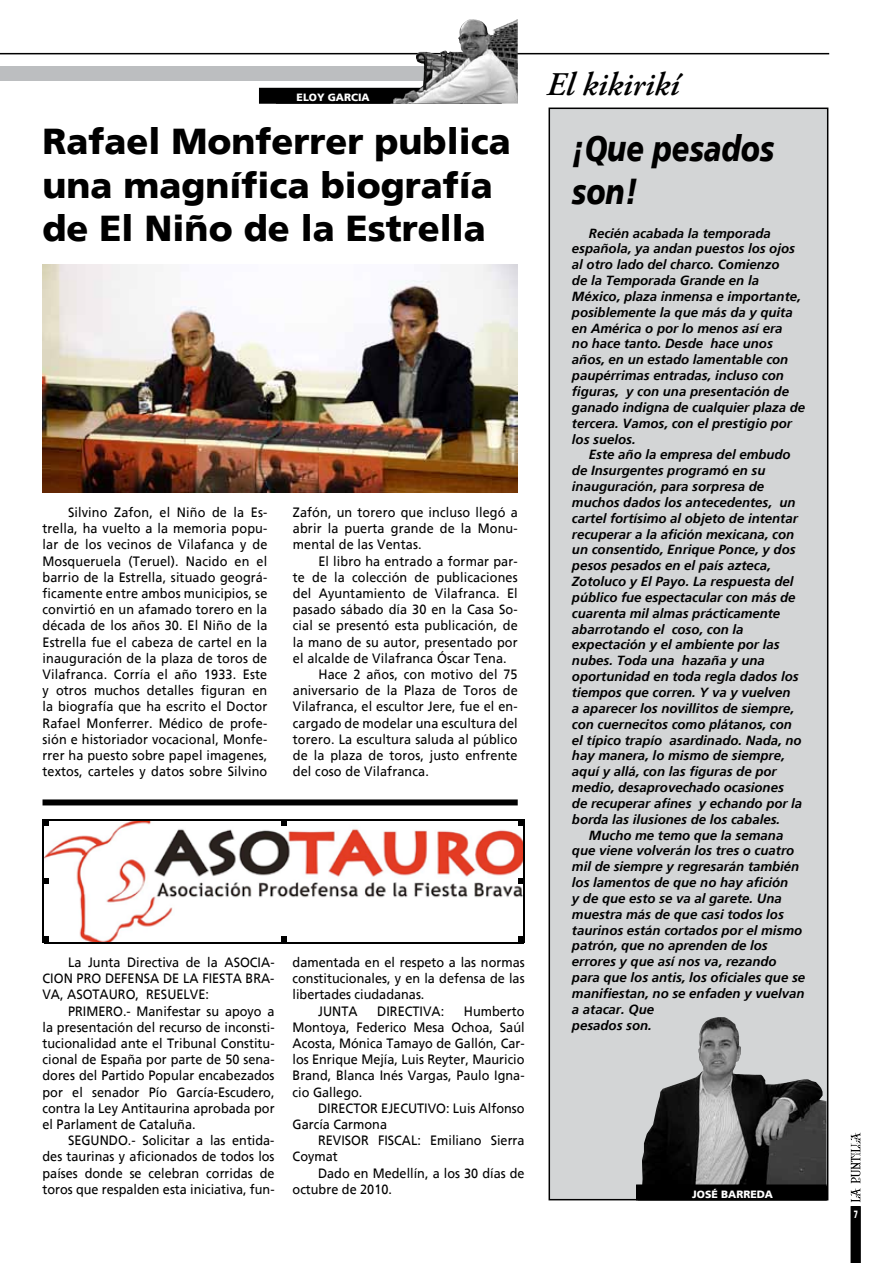
<style>
.page{position:relative;width:893px;height:1263px;background:#fff}
.page>*{position:absolute;margin:0;border:0;box-sizing:border-box;transform-origin:0 0}
.t1{font:900 36px/43.2px "Frutiger";color:#000}
.t2{font:italic 900 36px/43.2px "Frutiger";color:#000;scale:.8 1}
.t3{font:italic 600 33px "Adobe Garamond Pro";color:#000}
.t4{font:13.5px/16.2px "Frutiger";letter-spacing:.01em;color:#000;text-align:justify;scale:.94 1}
.t5{font:italic 700 13.2px/15.9px "Frutiger Linotype";color:#000}
.t6{font:900 10.5px "Frutiger";color:#fff}
.t7{font:900 10.5px "Frutiger";color:#fff;scale:.65 1}
</style>
<div class="page">
<hr style="left:0;top:53px;width:829px;height:1px;background:#000">
<svg style="left:850px;top:1132px;width:11px;height:131px"></svg>
<div style="left:0;top:66px;width:486px;height:15px;background:#bcbec0"></div>
<div style="left:260px;top:89px;width:241px;height:14px;background:#000"></div>
<div style="left:259px;top:88px;width:243px;height:16px;border:2px solid #000"></div>
<div style="left:276px;top:89px;width:114px;height:15px;border:2px solid #000"></div>
<img style="left:393px;top:19px;width:125px;height:85px">
<div style="left:549px;top:108px;width:279px;height:1092px;background:#d3d5d6"></div>
<div style="left:549px;top:108px;width:279px;height:1092px;border:2px solid #000"></div>
<img style="left:642px;top:1017px;width:184px;height:167px">
<div style="left:637px;top:1185px;width:189px;height:15px;background:#000"></div>
<div style="left:636px;top:1184px;width:191px;height:16px;border:2px solid #000"></div>
<img style="left:43px;top:265px;width:475px;height:227px">
<div style="left:43px;top:799px;width:475px;height:6px;background:#000"></div>
<img style="left:44px;top:820px;width:479px;height:122px">
<hr style="left:43px;top:819px;width:1px;height:124px;background:#000">
<hr style="left:523px;top:819px;width:2px;height:124px;background:#000">
<hr style="left:44px;top:819px;width:479px;height:1px;background:#000">
<hr style="left:44px;top:942px;width:479px;height:1px;background:#000">
<svg style="left:281px;top:936px;width:5px;height:6px"></svg>
<svg style="left:518px;top:936px;width:5px;height:6px"></svg>
<svg style="left:518px;top:878px;width:5px;height:6px"></svg>
<svg style="left:518px;top:820px;width:5px;height:6px"></svg>
<svg style="left:281px;top:820px;width:5px;height:6px"></svg>
<svg style="left:44px;top:820px;width:5px;height:6px"></svg>
<svg style="left:44px;top:878px;width:5px;height:6px"></svg>
<svg style="left:44px;top:936px;width:5px;height:6px"></svg>
<p class="t6" style="left:297px;top:91px;width:75px">ELOY GARCIA</p>
<h1 class="t1" style="left:43px;top:120px;width:470px">Rafael Monferrer publica una magnífica biografía de El Niño de la Estrella</h1>
<p class="t4" style="left:43px;top:504px;width:241px;text-indent:26px">Silvino Zafon, el Niño de la Es&shy;trella, ha vuelto a la memoria popu&shy;lar de los vecinos de Vilafanca y de Mosqueruela (Teruel). Nacido en el barrio de la Estrella, situado geográ&shy;ficamente entre ambos municipios, se convirtió en un afamado torero en la década de los años 30. El Niño de la Estrella fue el cabeza de cartel en la inauguración de la plaza de toros de Vilafranca. Corría el año 1933. Este y otros muchos detalles figuran en la biografía que ha escrito el Doctor Rafael Monferrer. Médico de profe&shy;sión e historiador vocacional, Monfe&shy;rrer ha puesto sobre papel imagenes, textos, carteles y datos sobre Silvino</p>
<p class="t4" style="left:293px;top:504px;width:241px">Zafón, un torero que incluso llegó a abrir la puerta grande de la Monu&shy;mental de las Ventas.</p>
<p class="t4" style="left:318px;top:553px;width:214px">El libro ha entrado a formar par-</p>
<p class="t4" style="left:293px;top:569px;width:241px">te de la colección de publicaciones</p>
<p class="t4" style="left:293px;top:585px;width:241px">del Ayuntamiento de Vilafranca. El</p>
<p class="t4" style="left:293px;top:601px;width:241px">pasado sábado día 30 en la Casa So-</p>
<p class="t4" style="left:293px;top:617px;width:241px">cial se presentó esta publicación, de</p>
<p class="t4" style="left:293px;top:634px;width:241px">la mano de su autor, presentado por</p>
<p class="t4" style="left:293px;top:650px;width:229px">el alcalde de Vilafranca Óscar Tena.</p>
<p class="t4" style="left:318px;top:666px;width:214px">Hace 2 años, con motivo del 75</p>
<p class="t4" style="left:293px;top:682px;width:241px">aniversario de la Plaza de Toros de</p>
<p class="t4" style="left:293px;top:698px;width:241px">Vilafranca, el escultor Jere, fue el en-</p>
<p class="t4" style="left:293px;top:715px;width:241px">cargado de modelar una escultura del</p>
<p class="t4" style="left:293px;top:731px;width:241px">torero. La escultura saluda al público</p>
<p class="t4" style="left:293px;top:747px;width:241px">de la plaza de toros, justo enfrente</p>
<p class="t4" style="left:293px;top:763px;width:146px">del coso de Vilafranca.</p>
<p class="t4" style="left:43px;top:954px;width:248px;text-indent:26px">La Junta Directiva de la ASOCIA-CION PRO DEFENSA DE LA FIESTA BRA-VA, ASOTAURO, RESUELVE:</p>
<p class="t4" style="left:43px;top:1003px;width:248px;text-indent:26px">PRIMERO.- Manifestar su apoyo a la presentación del recurso de inconsti&shy;tucionalidad ante el Tribunal Constitu&shy;cional de España por parte de 50 sena&shy;dores del Partido Popular encabezados por el senador Pío García-Escudero, contra la Ley Antitaurina aprobada por el Parlament de Cataluña.</p>
<p class="t4" style="left:43px;top:1132px;width:248px;text-indent:26px">SEGUNDO.- Solicitar a las entida&shy;des taurinas y aficionados de todos los países donde se celebran corridas de toros que respalden esta iniciativa, fun-</p>
<p class="t4" style="left:293px;top:954px;width:248px">damentada en el respeto a las normas</p>
<p class="t4" style="left:293px;top:970px;width:248px">constitucionales, y en la defensa de las</p>
<p class="t4" style="left:293px;top:986px;width:142px">libertades ciudadanas.</p>
<p class="t4" style="left:318px;top:1003px;width:43px">JUNTA</p>
<p class="t4" style="left:377px;top:1003px;width:73px">DIRECTIVA:</p>
<p class="t4" style="left:293px;top:1003px;width:248px;text-indent:171px">Humberto Montoya, Federico Mesa Ochoa, Saúl Acosta, Mónica Tamayo de Gallón, Car&shy;los Enrique Mejía, Luis Reyter, Mauricio Brand, Blanca Inés Vargas, Paulo Igna&shy;cio Gallego.</p>
<p class="t4" style="left:293px;top:1100px;width:248px;text-indent:26px">DIRECTOR EJECUTIVO: Luis Alfonso<br>García Carmona</p>
<p class="t4" style="left:293px;top:1132px;width:248px;text-indent:26px">REVISOR FISCAL: Emiliano Sierra<br>Coymat</p>
<p class="t4" style="left:293px;top:1165px;width:248px;text-indent:26px">Dado en Medellín, a los 30 días de octubre de 2010.</p>
<h2 class="t3" style="left:546px;top:66px;width:134px">El kikirikí</h2>
<h1 class="t2" style="left:572px;top:126px;width:255px">¡Que pesados son!</h1>
<p class="t5" style="left:572px;top:225px;width:235px;text-indent:17px">Recién acabada la temporada española, ya andan puestos los ojos al otro lado del charco. Comienzo<br>de la Temporada Grande en la<br>México, plaza inmensa e importante, posiblemente la que más da y quita en América o por lo menos así era<br>no hace tanto. Desde hace unos años, en un estado lamentable con paupérrimas entradas, incluso con figuras, y con una presentación de ganado indigna de cualquier plaza de tercera. Vamos, con el prestigio por los suelos.</p>
<p class="t5" style="left:572px;top:447px;width:232px;text-indent:17px">Este año la empresa del embudo de Insurgentes programó en su inauguración, para sorpresa de muchos dados los antecedentes, un cartel fortísimo al objeto de intentar recuperar a la afición mexicana, con un consentido, Enrique Ponce, y dos pesos pesados en el país azteca, Zotoluco y El Payo. La respuesta del público fue espectacular con más de cuarenta mil almas prácticamente abarrotando el coso, con la expectación y el ambiente por las nubes. Toda una hazaña y una oportunidad en toda regla dados los tiempos que corren. Y va y vuelven<br>a aparecer los novillitos de siempre, con cuernecitos como plátanos, con el típico trapío asardinado. Nada, no hay manera, lo mismo de siempre, aquí y allá, con las figuras de por medio, desaprovechado ocasiones de recuperar afines y echando por la borda las ilusiones de los cabales.</p>
<p class="t5" style="left:572px;top:827px;width:235px;text-indent:17px">Mucho me temo que la semana que viene volverán los tres o cuatro mil de siempre y regresarán también los lamentos de que no hay afición<br>y de que esto se va al garete. Una muestra más de que casi todos los taurinos están cortados por el mismo patrón, que no aprenden de los errores y que así nos va, rezando para que los antis, los oficiales que se manifiestan, no se enfaden y vuelvan a atacar. Que<br>pesados son.</p>
<p class="t6" style="left:692px;top:1187px;width:82px">JOSÉ BARREDA</p>
<p class="t7" style="left:854px;top:1207px;width:8px">7</p>
</div>
